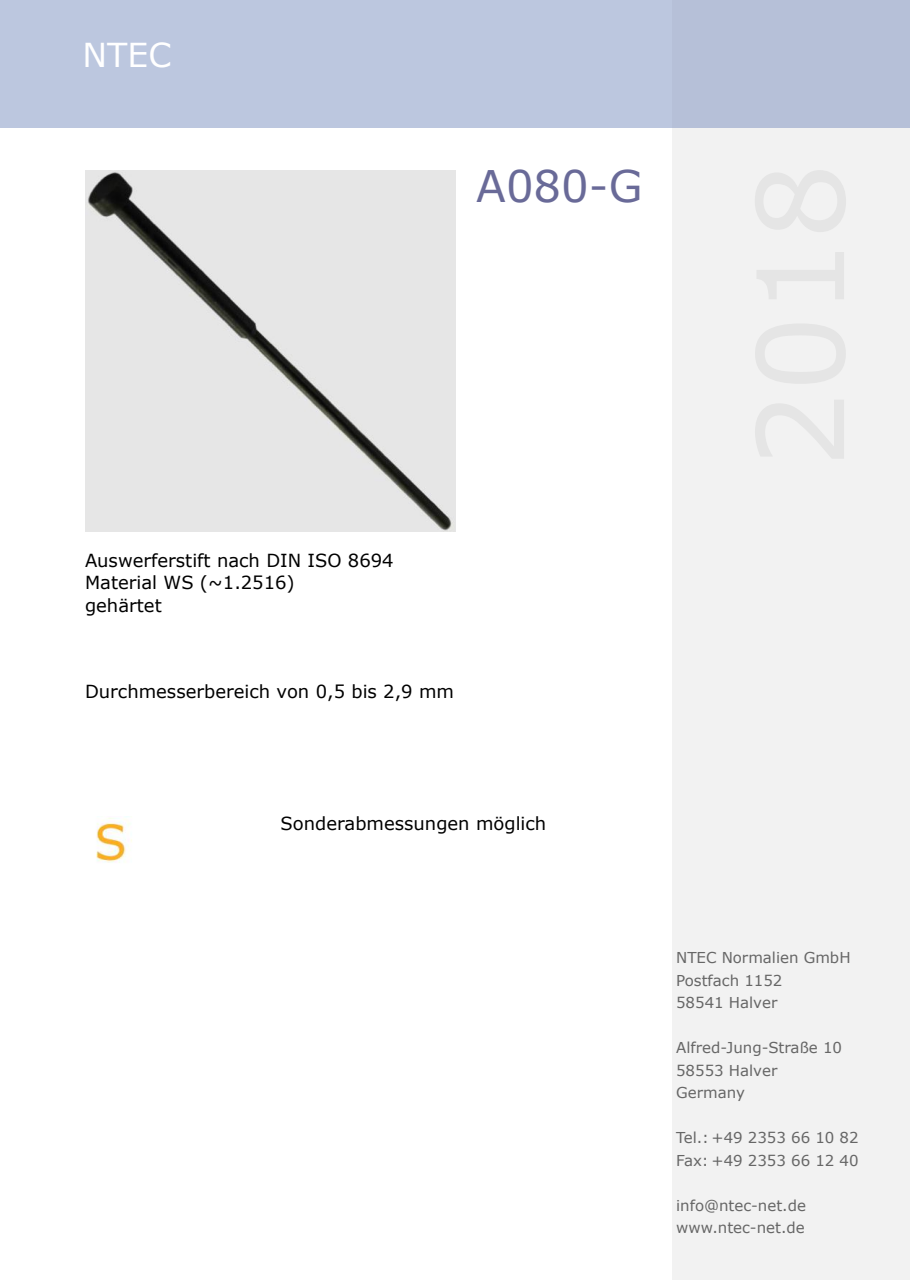
<style>
.page{position:relative;width:910px;height:1280px;background:#fff}
.page>*{position:absolute;margin:0;border:0;box-sizing:border-box;transform-origin:0 0}
.t1{font:43.5px "Verdana";color:#696a98}
.t2{font:33px "Verdana";color:#fff}
.t3{font:18px/22.5px "Verdana";color:#000}
.t4{font:15px/22.5px "Verdana";color:#666}
</style>
<div class="page">
<div style="left:672px;top:0;width:238px;height:1280px;background:#f2f2f2"></div>
<div style="left:0;top:0;width:910px;height:128px;background:#bcc7df"></div>
<img style="left:85px;top:170px;width:370px;height:361px">
<img style="left:96px;top:816px;width:36px;height:47px">
<h2 class="t2" style="left:82px;top:42px;width:90px">NTEC</h2>
<h1 class="t1" style="left:476px;top:169px;width:168px">A080-G</h1>
<p class="t3" style="left:85px;top:550px;width:310px">Auswerferstift nach DIN ISO 8694<br>Material WS (~1.2516)<br>gehärtet</p>
<p class="t3" style="left:85px;top:682px;width:371px">Durchmesserbereich von 0,5 bis 2,9 mm</p>
<p class="t3" style="left:281px;top:814px;width:267px">Sonderabmessungen möglich</p>
<p class="t4" style="left:676px;top:948px;width:176px">NTEC Normalien GmbH<br>Postfach 1152<br>58541 Halver</p>
<p class="t4" style="left:676px;top:1038px;width:167px">Alfred-Jung-Straße 10<br>58553 Halver<br>Germany</p>
<p class="t4" style="left:676px;top:1128px;width:184px">Tel.: +49 2353 66 10 82<br>Fax: +49 2353 66 12 40</p>
<p class="t4" style="left:676px;top:1195px;width:131px">info@ntec-net.de www.ntec-net.de</p>
</div>
